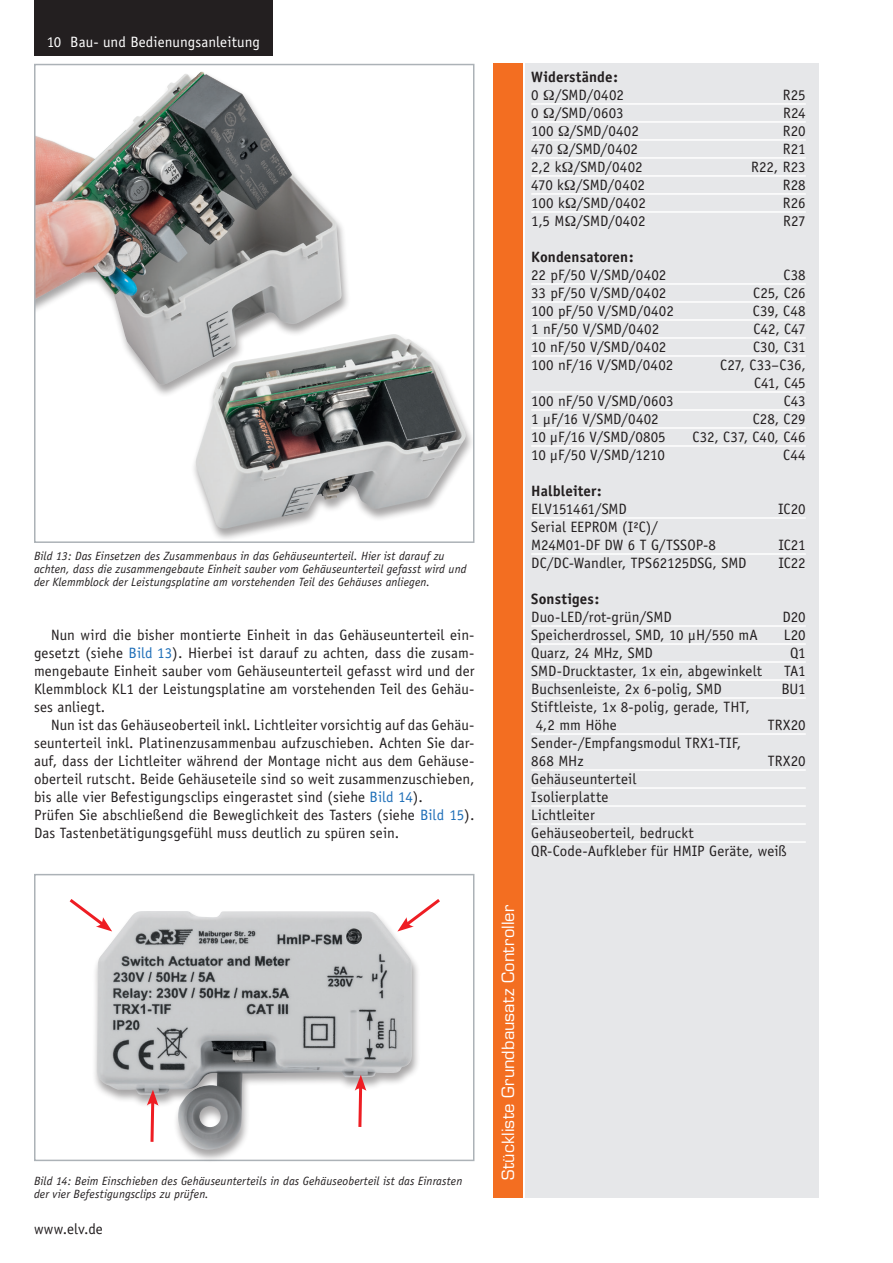
<style>
.page{position:relative;width:893px;height:1263px;background:#fff}
.page>*{position:absolute;margin:0;border:0;box-sizing:border-box;transform-origin:0 0}
.t1{font:16.5px "Eurostile";letter-spacing:.005em;color:#fff}
.t2{font:15px/18px "Officina Sans";letter-spacing:.005em;color:#231f20}
.t3{font:700 15px "Officina Sans";letter-spacing:.01em;color:#231f20}
.t4{font:15px "Officina Sans";letter-spacing:.005em;color:#fff}
.t5{font:italic 12px/12.8px "Officina Sans";letter-spacing:.01em;color:#231f20}
.s1{color:#1f6fb8}
</style>
<div class="page">
<div style="left:34px;top:0;width:238px;height:55px;background:#231f20"></div>
<div style="left:34px;top:874px;width:440px;height:287px;border:2px solid #acb2b7"></div>
<div style="left:525px;top:64px;width:294px;height:1134px;background:#e6e7e9"></div>
<div style="left:493px;top:64px;width:30px;height:1134px;background:#f36e21"></div>
<hr style="left:531px;top:103px;width:275px;height:2px;background:#fff">
<hr style="left:531px;top:121px;width:275px;height:2px;background:#fff">
<hr style="left:531px;top:139px;width:275px;height:2px;background:#fff">
<hr style="left:531px;top:157px;width:275px;height:2px;background:#fff">
<hr style="left:531px;top:175px;width:275px;height:2px;background:#fff">
<hr style="left:531px;top:193px;width:275px;height:2px;background:#fff">
<hr style="left:531px;top:211px;width:275px;height:2px;background:#fff">
<hr style="left:531px;top:283px;width:275px;height:2px;background:#fff">
<hr style="left:531px;top:301px;width:275px;height:2px;background:#fff">
<hr style="left:531px;top:319px;width:275px;height:2px;background:#fff">
<hr style="left:531px;top:337px;width:275px;height:2px;background:#fff">
<hr style="left:531px;top:355px;width:275px;height:2px;background:#fff">
<hr style="left:531px;top:391px;width:275px;height:2px;background:#fff">
<hr style="left:531px;top:409px;width:275px;height:2px;background:#fff">
<hr style="left:531px;top:427px;width:275px;height:2px;background:#fff">
<hr style="left:531px;top:445px;width:275px;height:2px;background:#fff">
<hr style="left:531px;top:517px;width:275px;height:2px;background:#fff">
<hr style="left:531px;top:553px;width:275px;height:2px;background:#fff">
<hr style="left:531px;top:625px;width:275px;height:2px;background:#fff">
<hr style="left:531px;top:643px;width:275px;height:2px;background:#fff">
<hr style="left:531px;top:661px;width:275px;height:2px;background:#fff">
<hr style="left:531px;top:679px;width:275px;height:2px;background:#fff">
<hr style="left:531px;top:697px;width:275px;height:2px;background:#fff">
<hr style="left:531px;top:733px;width:275px;height:2px;background:#fff">
<hr style="left:531px;top:769px;width:275px;height:2px;background:#fff">
<hr style="left:531px;top:787px;width:275px;height:2px;background:#fff">
<hr style="left:531px;top:805px;width:275px;height:2px;background:#fff">
<hr style="left:531px;top:823px;width:275px;height:2px;background:#fff">
<hr style="left:531px;top:841px;width:275px;height:2px;background:#fff">
<div style="left:92px;top:911px;width:329px;height:252px;background:#231f20;opacity:.4"></div>
<img style="left:97px;top:911px;width:315px;height:238px">
<svg style="left:69px;top:899px;width:43px;height:32px"></svg>
<svg style="left:397px;top:899px;width:43px;height:32px"></svg>
<svg style="left:355px;top:1075px;width:11px;height:55px"></svg>
<svg style="left:147px;top:1090px;width:11px;height:55px"></svg>
<div style="left:35px;top:71px;width:315px;height:344px;background:#231f20;opacity:.4"></div>
<img style="left:37px;top:72px;width:305px;height:314px">
<div style="left:191px;top:334px;width:283px;height:208px;background:#231f20;opacity:.4"></div>
<img style="left:195px;top:334px;width:271px;height:194px">
<div style="left:34px;top:64px;width:440px;height:479px;border:2px solid #acb2b7"></div>
<p class="t4" style="left:47px;top:33px;width:215px">10 Bau- und Bedienungsanleitung</p>
<p class="t5" style="left:34px;top:550px;width:434px">Bild 13: Das Einsetzen des Zusammenbaus in das Gehäuseunterteil. Hier ist darauf zu achten, dass die zusammengebaute Einheit sauber vom Gehäuseunterteil gefasst wird und der Klemmblock der Leistungsplatine am vorstehenden Teil des Gehäuses anliegen.</p>
<p class="t2" style="left:34px;top:626px;width:442px;text-align:justify;text-indent:17px">Nun wird die bisher montierte Einheit in das Gehäuseunterteil ein&shy;gesetzt (siehe <span class="s1">Bild 13</span>). Hierbei ist darauf zu achten, dass die zusam&shy;mengebaute Einheit sauber vom Gehäuseunterteil gefasst wird und der Klemmblock KL1 der Leistungsplatine am vorstehenden Teil des Gehäu&shy;ses anliegt.</p>
<p class="t2" style="left:34px;top:716px;width:442px;text-indent:17px">Nun ist das Gehäuseoberteil inkl. Lichtleiter vorsichtig auf das Gehäu&shy;seunterteil inkl. Platinenzusammenbau aufzuschieben. Achten Sie dar&shy;auf, dass der Lichtleiter während der Montage nicht aus dem Gehäuse&shy;oberteil rutscht. Beide Gehäuseteile sind so weit zusammenzuschieben, bis alle vier Befestigungsclips eingerastet sind (siehe <span class="s1">Bild 14</span>).<br>Prüfen Sie abschließend die Beweglichkeit des Tasters (siehe <span class="s1">Bild 15</span>).<br>Das Tastenbetätigungsgefühl muss deutlich zu spüren sein.</p>
<p class="t5" style="left:34px;top:1175px;width:430px">Bild 14: Beim Einschieben des Gehäuseunterteils in das Gehäuseoberteil ist das Einrasten der vier Befestigungsclips zu prüfen.</p>
<p class="t2" style="left:34px;top:1220px;width:70px">www.elv.de</p>
<p class="t3" style="left:531px;top:67px;width:88px">Widerstände:</p>
<p class="t2" style="left:531px;top:86px;width:94px">0 /SMD/0402</p>
<p class="t2" style="left:783px;top:86px;width:24px">R25</p>
<p class="t2" style="left:531px;top:104px;width:94px">0 /SMD/0603</p>
<p class="t2" style="left:783px;top:104px;width:24px">R24</p>
<p class="t2" style="left:531px;top:122px;width:109px">100 /SMD/0402</p>
<p class="t2" style="left:783px;top:122px;width:24px">R20</p>
<p class="t2" style="left:531px;top:140px;width:108px">470 /SMD/0402</p>
<p class="t2" style="left:783px;top:140px;width:24px">R21</p>
<p class="t2" style="left:531px;top:158px;width:113px">2,2 k /SMD/0402</p>
<p class="t2" style="left:751px;top:158px;width:56px">R22, R23</p>
<p class="t2" style="left:531px;top:176px;width:115px">470 k /SMD/0402</p>
<p class="t2" style="left:783px;top:176px;width:24px">R28</p>
<p class="t2" style="left:531px;top:194px;width:116px">100 k /SMD/0402</p>
<p class="t2" style="left:783px;top:194px;width:24px">R26</p>
<p class="t2" style="left:531px;top:212px;width:116px">1,5 M /SMD/0402</p>
<p class="t2" style="left:783px;top:212px;width:24px">R27</p>
<p class="t3" style="left:531px;top:247px;width:104px">Kondensatoren:</p>
<p class="t2" style="left:531px;top:266px;width:137px">22 pF/50 V/SMD/0402</p>
<p class="t2" style="left:783px;top:266px;width:24px">C38</p>
<p class="t2" style="left:531px;top:284px;width:137px">33 pF/50 V/SMD/0402</p>
<p class="t2" style="left:753px;top:284px;width:54px">C25, C26</p>
<p class="t2" style="left:531px;top:302px;width:144px">100 pF/50 V/SMD/0402</p>
<p class="t2" style="left:753px;top:302px;width:54px">C39, C48</p>
<p class="t2" style="left:531px;top:320px;width:129px">1 nF/50 V/SMD/0402</p>
<p class="t2" style="left:753px;top:320px;width:54px">C42, C47</p>
<p class="t2" style="left:531px;top:338px;width:137px">10 nF/50 V/SMD/0402</p>
<p class="t2" style="left:753px;top:338px;width:54px">C30, C31</p>
<p class="t2" style="left:531px;top:356px;width:144px">100 nF/16 V/SMD/0402</p>
<p class="t2" style="left:720px;top:356px;width:87px;text-align:right">C27, C33–C36,<br>C41, C45</p>
<p class="t2" style="left:531px;top:392px;width:144px">100 nF/50 V/SMD/0603</p>
<p class="t2" style="left:784px;top:392px;width:23px">C43</p>
<p class="t2" style="left:531px;top:410px;width:129px">1 µF/16 V/SMD/0402</p>
<p class="t2" style="left:753px;top:410px;width:55px">C28, C29</p>
<p class="t2" style="left:531px;top:428px;width:136px">10 µF/16 V/SMD/0805</p>
<p class="t2" style="left:693px;top:428px;width:115px">C32, C37, C40, C46</p>
<p class="t2" style="left:531px;top:446px;width:135px">10 µ F/50 V/SMD/1210</p>
<p class="t2" style="left:783px;top:446px;width:24px">C44</p>
<p class="t3" style="left:531px;top:481px;width:72px">Halbleiter:</p>
<p class="t2" style="left:531px;top:500px;width:97px">ELV151461/SMD</p>
<p class="t2" style="left:778px;top:500px;width:29px">IC20</p>
<p class="t2" style="left:531px;top:518px;width:186px">Serial EEPROM (I²C)/<br>M24M01-DF DW 6 T G/TSSOP-8</p>
<p class="t2" style="left:778px;top:536px;width:29px">IC21</p>
<p class="t2" style="left:531px;top:554px;width:217px">DC/DC-Wandler, TPS62125DSG, SMD</p>
<p class="t2" style="left:778px;top:554px;width:29px">IC22</p>
<p class="t3" style="left:531px;top:589px;width:69px">Sonstiges:</p>
<p class="t2" style="left:531px;top:608px;width:142px">Duo-LED/rot-grün/SMD</p>
<p class="t2" style="left:782px;top:608px;width:25px">D20</p>
<p class="t2" style="left:531px;top:626px;width:228px">Speicherdrossel, SMD, 10 µH/550 mA</p>
<p class="t2" style="left:784px;top:626px;width:24px">L20</p>
<p class="t2" style="left:531px;top:644px;width:123px">Quarz, 24 MHz, SMD</p>
<p class="t2" style="left:790px;top:644px;width:17px">Q1</p>
<p class="t2" style="left:531px;top:662px;width:232px">SMD-Drucktaster, 1x ein, abgewinkelt</p>
<p class="t2" style="left:784px;top:662px;width:23px">TA1</p>
<p class="t2" style="left:531px;top:680px;width:192px">Buchsenleiste, 2x 6-polig, SMD</p>
<p class="t2" style="left:781px;top:680px;width:26px">BU1</p>
<p class="t2" style="left:531px;top:698px;width:220px">Stiftleiste, 1x 8-polig, gerade, THT,<br>4,2 mm Höhe</p>
<p class="t2" style="left:768px;top:716px;width:39px">TRX20</p>
<p class="t2" style="left:531px;top:734px;width:212px">Sender-/Empfangsmodul TRX1-TIF,<br>868 MHz</p>
<p class="t2" style="left:768px;top:752px;width:39px">TRX20</p>
<p class="t2" style="left:531px;top:770px;width:257px">Gehäuseunterteil<br>Isolierplatte<br>Lichtleiter<br>Gehäuseoberteil, bedruckt<br>QR-Code-Aufkleber für HMIP Geräte, weiß</p>
<p class="t1" style="left:498px;top:1180px;width:276px;rotate:-90deg">Stückliste Grundbausatz Controller</p>
</div>
